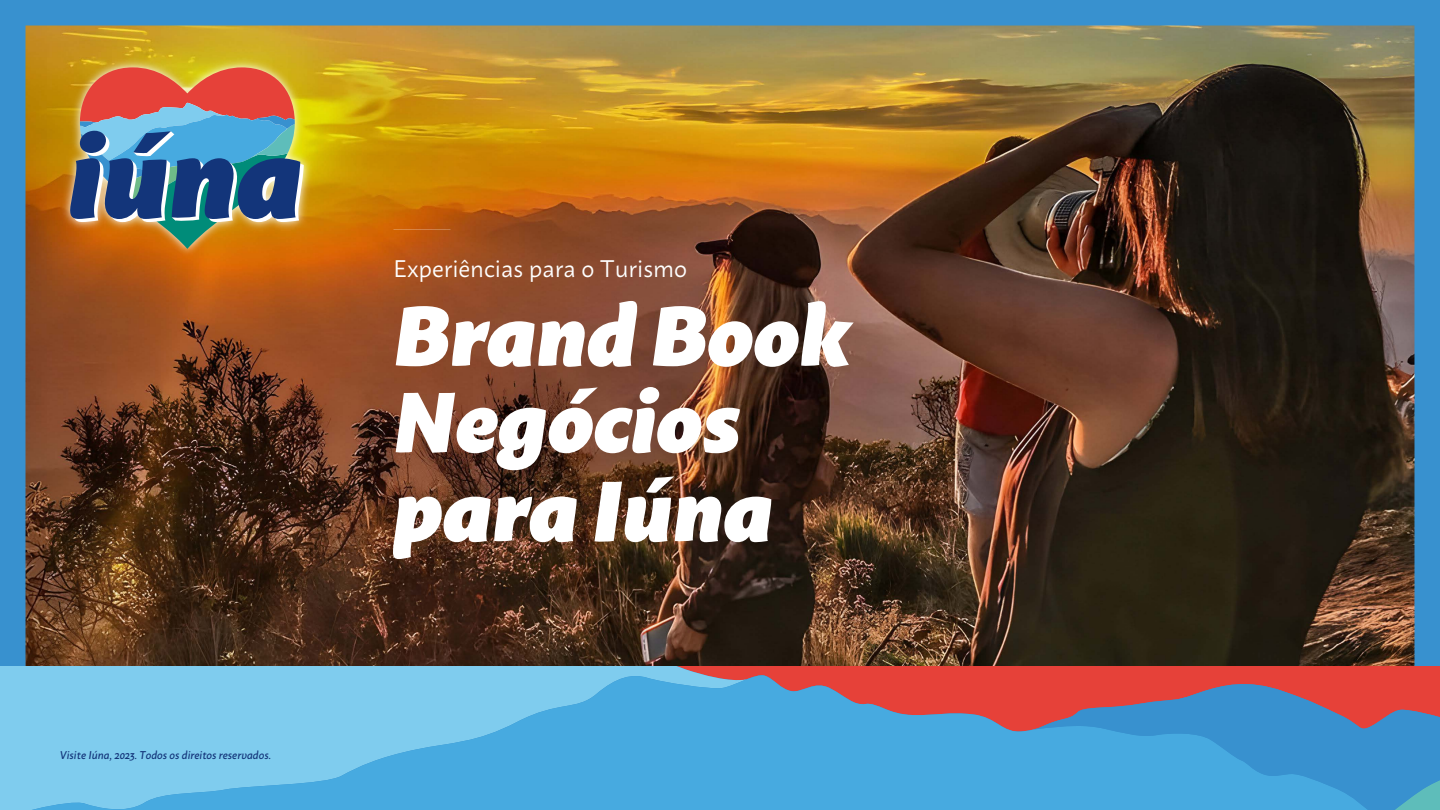
<style>
.page{position:relative;width:1440px;height:810px;background:#fff}
.page>*{position:absolute;margin:0;border:0;box-sizing:border-box;transform-origin:0 0}
.t1{font:italic 900 84.3px/87.7px "Macho";color:#fff}
.t2{font:24px "Macho";color:#fff}
.t3{font:italic 500 11.25px "Macho";color:#13357a}
</style>
<div class="page">
<img style="left:0;top:0;width:1440px;height:666px">
<div style="left:746px;top:666px;width:694px;height:13px;background:#e64139"></div>
<svg style="left:0;top:666px;width:746px;height:7px;background:#87c0df"></svg>
<svg style="left:0;top:673px;width:1386px;height:137px;background:#6bafd8"></svg>
<svg style="left:1005px;top:772px;width:29px;height:38px"></svg>
<svg style="left:1034px;top:679px;width:406px;height:131px;background:#608ab7"></svg>
<img style="left:57px;top:55px;width:260px;height:207px">
<img style="left:69px;top:67px;width:235px;height:182px">
<p class="t3" style="left:60px;top:745px;width:213px">Visite Iúna, 2023. Todos os direitos reservados.</p>
<h2 class="t2" style="left:393px;top:247px;width:295px">Experiências para o Turismo</h2>
<h1 class="t1" style="left:393px;top:285px;width:460px">Brand Book<br>Negócios para Iúna</h1>
</div>
